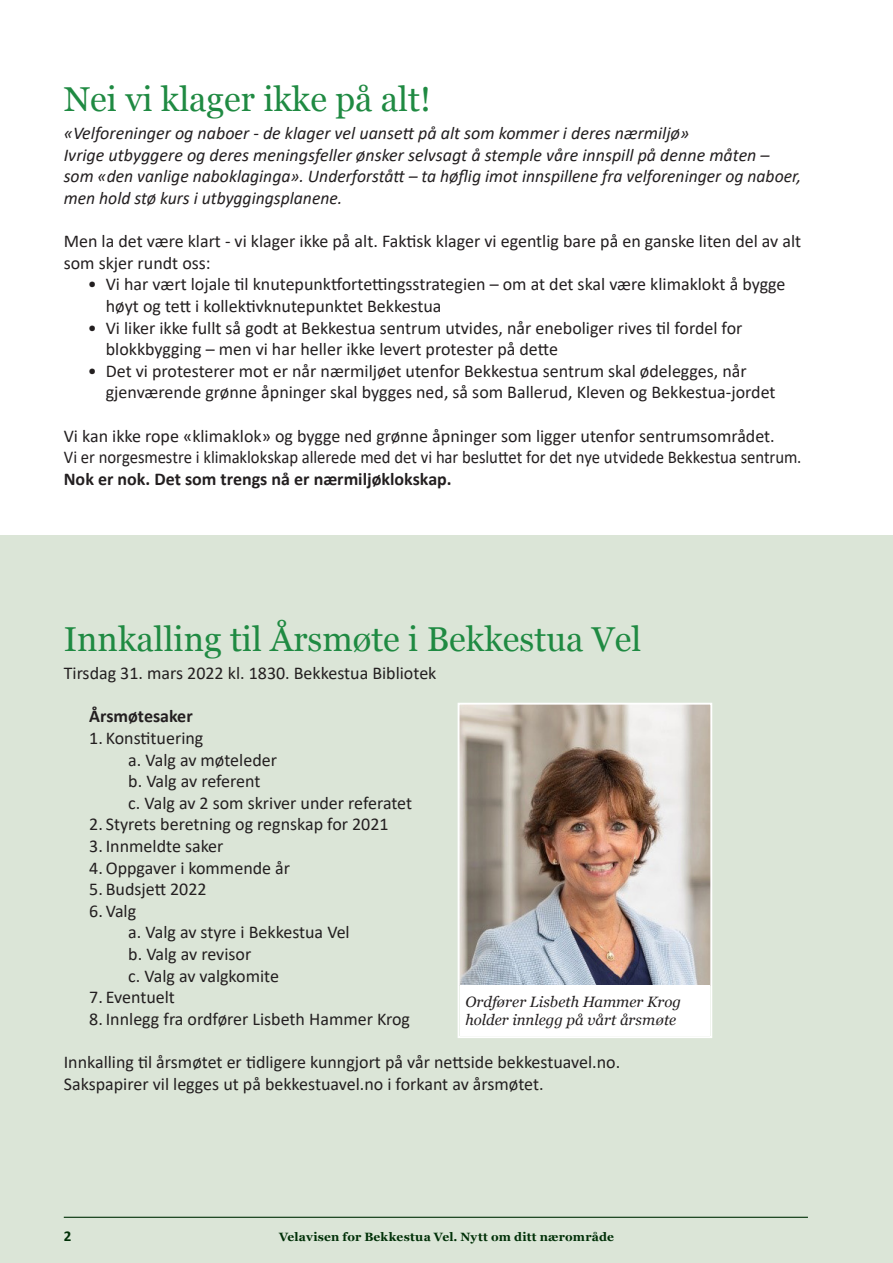
<style>
.page{position:relative;width:893px;height:1263px;background:#fff}
.page>*{position:absolute;margin:0;border:0;box-sizing:border-box;transform-origin:0 0}
.Heading_1{font:34.5px "Georgia";color:#1f8a42}
.Brødtekst{font:18px/21.6px "Calibri";color:#231f20}
.Brødtekst_italic{font:italic 18px/21.6px "Calibri";color:#231f20}
.Brødtekst_bold{font:700 18px "Calibri";color:#231f20}
.Biletekst{font:italic 15px/18px "Georgia";color:#231f20}
.t1{font:700 15px "Calibri";color:#003007}
.t2{font:700 12px "Georgia";letter-spacing:.015em;color:#003007}
.s1{font-weight:700}
</style>
<div class="page">
<div style="left:0;top:536px;width:893px;height:727px;background:#dbe5d7"></div>
<img style="left:461px;top:706px;width:248px;height:279px">
<div style="left:458px;top:703px;width:254px;height:335px;border:2px solid #fff"></div>
<div style="left:460px;top:985px;width:250px;height:50px;background:#fff"></div>
<hr style="left:64px;top:1217px;width:744px;height:1px;background:#003007">
<p class="Heading_1" style="left:64px;top:74px;width:369px">Nei vi klager ikke på alt!</p>
<p class="Brødtekst_italic" style="left:64px;top:122px;width:739px">«Velforeninger og naboer - de klager vel uansett på alt som kommer i deres nærmiljø»<br>Ivrige utbyggere og deres meningsfeller ønsker selvsagt å stemple våre innspill på denne måten – som «den vanlige naboklaginga». Underforstått – ta høflig imot innspillene fra velforeninger og naboer, men hold stø kurs i utbyggingsplanene.</p>
<p class="Brødtekst" style="left:64px;top:230px;width:739px">Men la det være klart - vi klager ikke på alt. Faktisk klager vi egentlig bare på en ganske liten del av alt som skjer rundt oss:</p>
<p class="Brødtekst" style="left:106px;top:273px;width:681px;text-indent:-18px">• Vi har vært lojale til knutepunktfortettingsstrategien – om at det skal være klimaklokt å bygge høyt og tett i kollektivknutepunktet Bekkestua</p>
<p class="Brødtekst" style="left:106px;top:316px;width:638px;text-indent:-18px">• Vi liker ikke fullt så godt at Bekkestua sentrum utvides, når eneboliger rives til fordel for blokkbygging – men vi har heller ikke levert protester på dette</p>
<p class="Brødtekst" style="left:106px;top:359px;width:671px;text-indent:-18px">• Det vi protesterer mot er når nærmiljøet utenfor Bekkestua sentrum skal ødelegges, når gjenværende grønne åpninger skal bygges ned, så som Ballerud, Kleven og Bekkestua-jordet</p>
<p class="Brødtekst" style="left:64px;top:424px;width:739px">Vi kan ikke rope «klimaklok» og bygge ned grønne åpninger som ligger utenfor sentrumsområdet.<br>Vi er norgesmestre i klimaklokskap allerede med det vi har besluttet for det nye utvidede Bekkestua sentrum.<br><span class="s1">Nok er nok. Det som trengs nå er nærmiljøklokskap.</span></p>
<p class="Heading_1" style="left:64px;top:614px;width:579px">Innkalling til Årsmøte i Bekkestua Vel</p>
<p class="Brødtekst" style="left:64px;top:662px;width:374px">Tirsdag 31. mars 2022 kl. 1830. Bekkestua Bibliotek</p>
<p class="Brødtekst_bold" style="left:89px;top:704px;width:105px">Årsmøtesaker</p>
<p class="Brødtekst" style="left:128px;top:727px;width:285px;text-indent:-39px">1. Konstituering<br>a. Valg av møteleder<br>b. Valg av referent<br>c. Valg av 2 som skriver under referatet</p>
<p class="Brødtekst" style="left:89px;top:813px;width:301px">2. Styrets beretning og regnskap for 2021</p>
<p class="Brødtekst" style="left:89px;top:835px;width:136px">3. Innmeldte saker</p>
<p class="Brødtekst" style="left:89px;top:856px;width:202px">4. Oppgaver i kommende år</p>
<p class="Brødtekst" style="left:89px;top:878px;width:119px">5. Budsjett 2022</p>
<p class="Brødtekst" style="left:128px;top:899px;width:223px;text-indent:-39px">6. Valg<br>a. Valg av styre i Bekkestua Vel b. Valg av revisor<br>c. Valg av valgkomite</p>
<p class="Brødtekst" style="left:89px;top:986px;width:87px">7. Eventuelt</p>
<p class="Brødtekst" style="left:89px;top:1007px;width:322px">8. Innlegg fra ordfører Lisbeth Hammer Krog</p>
<p class="Brødtekst" style="left:64px;top:1051px;width:558px">Innkalling til årsmøtet er tidligere kunngjort på vår nettside bekkestuavel.no.<br>Sakspapirer vil legges ut på bekkestuavel.no i forkant av årsmøtet.</p>
<p class="Biletekst" style="left:465px;top:992px;width:217px">Ordfører Lisbeth Hammer Krog holder innlegg på vårt årsmøte</p>
<p class="t1" style="left:64px;top:1225px;width:9px">2</p>
<p class="t2" style="left:279px;top:1227px;width:336px">Velavisen for Bekkestua Vel. Nytt om ditt nærområde</p>
</div>
